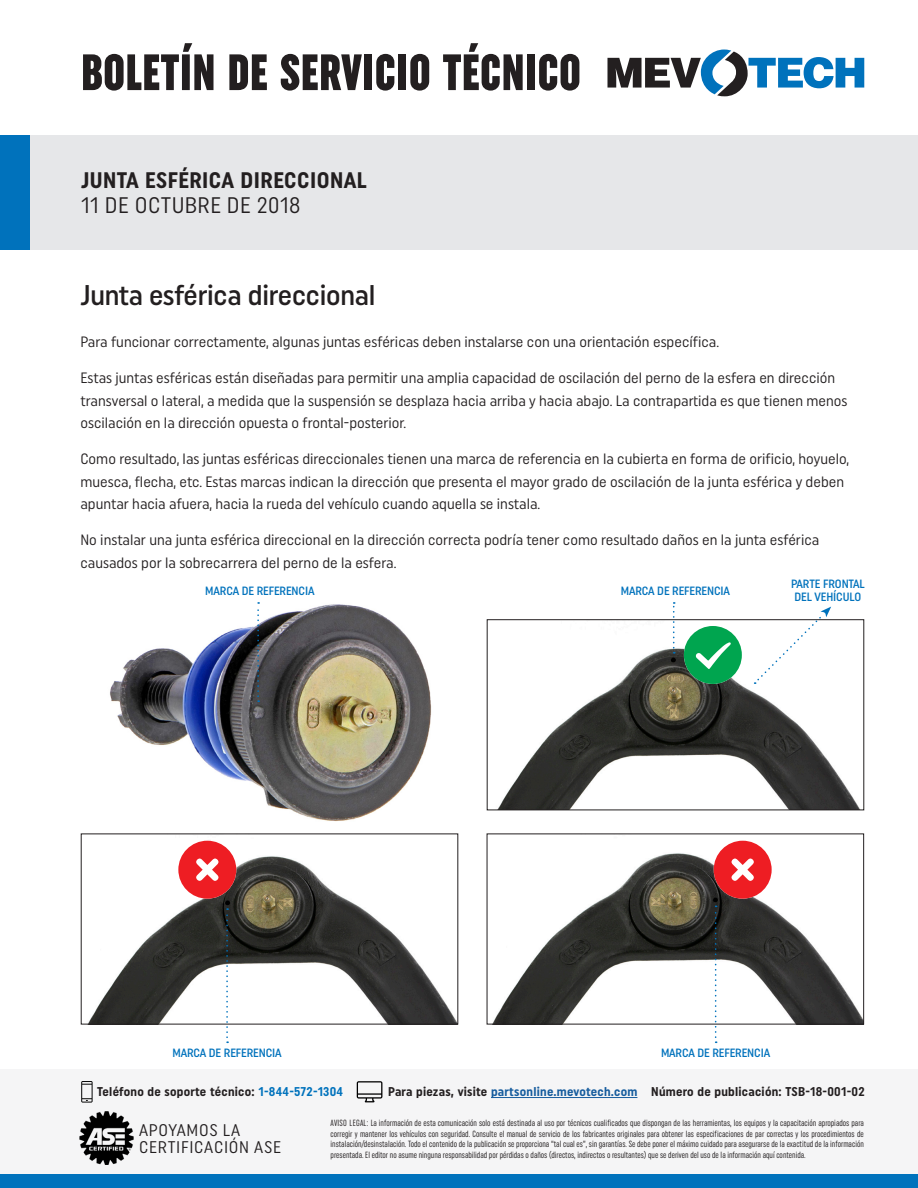
<style>
.page{position:relative;width:918px;height:1188px;background:#fff}
.page>*{position:absolute;margin:0;border:0;box-sizing:border-box;transform-origin:0 0}
.t1{font:900 extra-condensed 51px "Uniform";letter-spacing:.005em;color:#231f20}
.t2{font:500 28.5px "Uniform Condensed";letter-spacing:-.01em;color:#231f20}
.t3{font:700 22.5px/25.5px "Uniform Condensed";letter-spacing:.02em;color:#231f20}
.t4{font:16.8px/16.8px "Uniform Condensed";letter-spacing:.04em;color:#231f20}
.t5{font:15px/22.5px "Uniform Condensed";color:#231f20}
.t6{font:700 12.75px "Uniform Condensed";letter-spacing:.02em;color:#231f20}
.t7{font:700 12.75px "Uniform Condensed";letter-spacing:.02em;color:#175d9e}
.t8{font:500 12px/13.5px "Uniform Condensed";letter-spacing:-.01em;color:#0072bc}
.t9{font:extra-condensed 9px/10.5px "Uniform";color:#231f20;text-align:justify}
.s1{font-weight:400}
.s2{color:#0072bc}
.s3{color:#231f20}
</style>
<div class="page">
<img style="left:110px;top:602px;width:321px;height:220px">
<div style="left:0;top:135px;width:918px;height:115px;background:#e6e7e9"></div>
<div style="left:0;top:135px;width:29px;height:115px;background:#0072bc"></div>
<img style="left:89px;top:840px;width:367px;height:182px">
<img style="left:493px;top:840px;width:369px;height:182px">
<div style="left:487px;top:834px;width:377px;height:190px;border:1px solid #231f20"></div>
<img style="left:498px;top:647px;width:362px;height:161px">
<div style="left:487px;top:619px;width:377px;height:191px;border:1px solid #231f20"></div>
<svg style="left:684px;top:626px;width:58px;height:58px"></svg>
<svg style="left:714px;top:841px;width:58px;height:58px"></svg>
<svg style="left:178px;top:841px;width:58px;height:58px"></svg>
<svg style="left:673px;top:602px;width:2px;height:52px"></svg>
<svg style="left:257px;top:602px;width:2px;height:100px"></svg>
<svg style="left:755px;top:607px;width:76px;height:77px"></svg>
<svg style="left:226px;top:908px;width:2px;height:135px"></svg>
<svg style="left:715px;top:906px;width:2px;height:137px"></svg>
<svg style="left:607px;top:50px;width:257px;height:46px"></svg>
<div style="left:0;top:1069px;width:918px;height:105px;background:#f5f5f6"></div>
<img style="left:79px;top:1112px;width:55px;height:53px">
<div style="left:0;top:1174px;width:918px;height:14px;background:#0072bc"></div>
<svg style="left:81px;top:1081px;width:12px;height:22px"></svg>
<hr style="left:491px;top:1097px;width:146px;height:1px;background:#175d9e">
<svg style="left:357px;top:1081px;width:25px;height:21px"></svg>
<p class="t1" style="left:81px;top:43px;width:501px">BOLETÍN DE SERVICIO TÉCNICO</p>
<p class="t3" style="left:81px;top:167px;width:287px">JUNTA ESFÉRICA DIRECCIONAL<br><span class="s1">11 DE OCTUBRE DE 2018</span></p>
<p class="t2" style="left:80px;top:278px;width:297px">Junta esférica direccional</p>
<p class="t5" style="left:80px;top:331px;width:640px">Para funcionar correctamente, algunas juntas esféricas deben instalarse con una orientación específica.</p>
<p class="t5" style="left:80px;top:367px;width:768px">Estas juntas esféricas están diseñadas para permitir una amplia capacidad de oscilación del perno de la esfera en dirección transversal o lateral, a medida que la suspensión se desplaza hacia arriba y hacia abajo. La contrapartida es que tienen menos oscilación en la dirección opuesta o frontal-posterior.</p>
<p class="t5" style="left:80px;top:448px;width:770px">Como resultado, las juntas esféricas direccionales tienen una marca de referencia en la cubierta en forma de orificio, hoyuelo, muesca, flecha, etc. Estas marcas indican la dirección que presenta el mayor grado de oscilación de la junta esférica y deben apuntar hacia afuera, hacia la rueda del vehículo cuando aquella se instala.</p>
<p class="t5" style="left:80px;top:529px;width:740px">No instalar una junta esférica direccional en la dirección correcta podría tener como resultado daños en la junta esférica causados por la sobrecarrera del perno de la esfera.</p>
<p class="t8" style="left:205px;top:584px;width:111px">MARCA DE REFERENCIA</p>
<p class="t8" style="left:621px;top:584px;width:111px">MARCA DE REFERENCIA</p>
<p class="t8" style="left:791px;top:577px;width:75px">PARTE FRONTAL<br>DEL VEHÍCULO</p>
<p class="t8" style="left:172px;top:1046px;width:111px">MARCA DE REFERENCIA</p>
<p class="t8" style="left:661px;top:1046px;width:111px">MARCA DE REFERENCIA</p>
<p class="t6" style="left:97px;top:1084px;width:247px">Teléfono de soporte técnico: <span class="s2">1-844-572-1304</span></p>
<p class="t9" style="left:331px;top:1118px;width:535px">AVISO LEGAL: La información de esta comunicación solo está destinada al uso por técnicos cualificados que dispongan de las herramientas, los equipos y la capacitación apropiados para corregir y mantener los vehículos con seguridad. Consulte el manual de servicio de los fabricantes originales para obtener las especificaciones de par correctas y los procedimientos de instalación/desinstalación. Todo el contenido de la publicación se proporciona “tal cual es”, sin garantías. Se debe poner el máximo cuidado para asegurarse de la exactitud de la información presentada. El editor no asume ninguna responsabilidad por pérdidas o daños (directos, indirectos o resultantes) que se deriven del uso de la información aquí contenida.</p>
<p class="t7" style="left:388px;top:1084px;width:251px"><span class="s3">Para piezas, visite</span> partsonline.mevotech.com</p>
<p class="t6" style="left:651px;top:1084px;width:215px">Número de publicación: TSB-18-001-02</p>
<p class="t4" style="left:139px;top:1122px;width:143px">APOYAMOS LA<br>CERTIFICACIÓN ASE</p>
</div>
